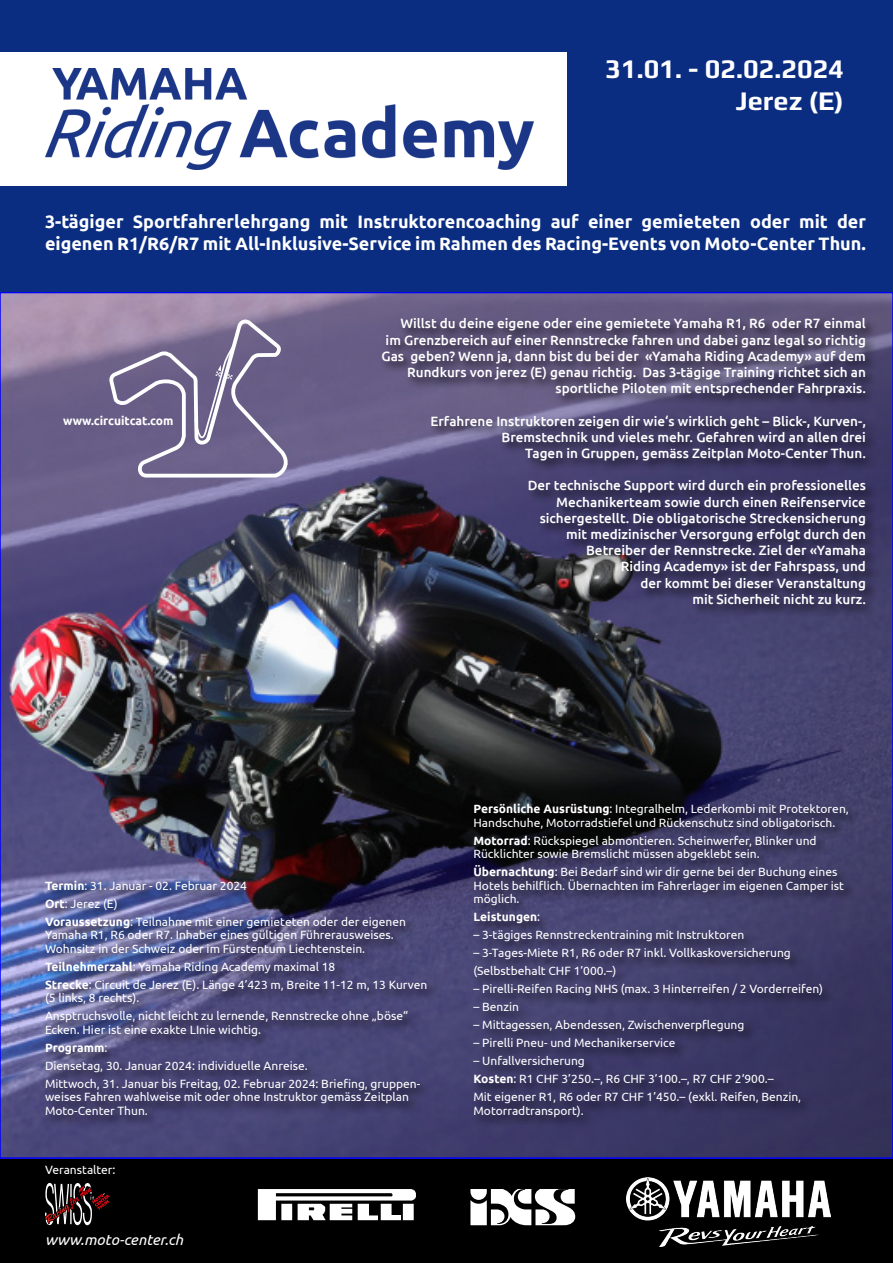
<style>
.page{position:relative;width:893px;height:1263px;background:#fff}
.page>*{position:absolute;margin:0;border:0;box-sizing:border-box;transform-origin:0 0}
.t1{font:700 27px/32.4px "Play";color:#fff;text-align:right}
.t2{font:700 18px/21.6px "Ubuntu";color:#fff}
.t3{font:italic 15px "Ubuntu";color:#fff}
.t4{font:500 13.5px/16.2px "Ubuntu";color:#fff;text-align:right}
.t5{font:12px/18px "Ubuntu";color:#fff}
.t6{font:700 12px "Ubuntu";color:#fff}
.s1{font-weight:700}
.s2{font-weight:400}
</style>
<div class="page">
<div style="left:0;top:0;width:893px;height:293px;background:#0a2d82"></div>
<div style="left:0;top:52px;width:567px;height:134px;background:#fff"></div>
<img style="left:45px;top:68px;width:489px;height:102px">
<div style="left:0;top:1158px;width:893px;height:105px;background:#000"></div>
<img style="left:627px;top:1177px;width:203px;height:70px">
<svg style="left:45px;top:1183px;width:65px;height:42px"></svg>
<img style="left:258px;top:1189px;width:158px;height:32px">
<svg style="left:470px;top:1189px;width:105px;height:36px"></svg>
<img style="left:3px;top:296px;width:887px;height:859px">
<svg style="left:108px;top:320px;width:181px;height:158px"></svg>
<div style="left:380px;top:316px;width:498px;height:301px;background:#000;opacity:.75"></div>
<div style="left:471px;top:802px;width:390px;height:327px;background:#000;opacity:.75"></div>
<div style="left:43px;top:878px;width:396px;height:250px;background:#000;opacity:.75"></div>
<h1 class="t1" style="left:605px;top:52px;width:240px">31.01. - 02.02.2024<br>Jerez (E)</h1>
<h2 class="t2" style="left:45px;top:211px;width:822px">3-tägiger Sportfahrerlehrgang mit Instruktorencoaching auf einer gemieteten oder mit der eigenen R1/R6/R7 mit All-Inklusive-Service im Rahmen des Racing-Events von Moto-Center Thun.</h2>
<p class="t6" style="left:63px;top:413px;width:112px">www.circuitcat.com</p>
<p class="t4" style="left:381px;top:315px;width:486px">Willst du deine eigene oder eine gemietete Yamaha R1, R6 oder R7 einmal<br>im Grenzbereich auf einer Rennstrecke fahren und dabei ganz legal so richtig Gas geben? Wenn ja, dann bist du bei der «Yamaha Riding Academy» auf dem Rundkurs von jerez (E) genau richtig. Das 3-tägige Training richtet sich an sportliche Piloten mit entsprechender Fahrpraxis.</p>
<p class="t4" style="left:431px;top:412px;width:437px">Erfahrene Instruktoren zeigen dir wie‘s wirklich geht – Blick-, Kurven-,<br>Bremstechnik und vieles mehr. Gefahren wird an allen drei<br>Tagen in Gruppen, gemäss Zeitplan Moto-Center Thun.</p>
<p class="t4" style="left:528px;top:477px;width:340px">Der technische Support wird durch ein professionelles Mechanikerteam sowie durch einen Reifenservice sichergestellt. Die obligatorische Streckensicherung mit medizinischer Versorgung erfolgt durch den Betreiber der Rennstrecke. Ziel der «Yamaha<br>Riding Academy» ist der Fahrspass, und<br>der kommt bei dieser Veranstaltung<br>mit Sicherheit nicht zu kurz.</p>
<p class="t5" style="left:45px;top:876px;width:363px"><span class="s1">Termin</span>: 31. Januar - 02. Februar 2024<br><span class="s1">Ort</span>: Jerez (E)<br><span class="s1">Voraussetzung</span>: Teilnahme mit einer gemieteten oder der eigenen</p>
<p class="t5" style="left:45px;top:928px;width:350px;line-height:13.5px">Yamaha R1, R6 oder R7. Inhaber eines gültigen Führerausweises.<br>Wohnsitz in der Schweiz oder im Fürstentum Liechtenstein.</p>
<p class="t5" style="left:45px;top:957px;width:384px"><span class="s1">Teilnehmerzahl</span>: Yamaha Riding Academy maximal 18<br><span class="s1">Strecke</span>: Circuit de Jerez (E). Länge 4’423 m, Breite 11-12 m, 13 Kurven</p>
<p class="t5" style="left:45px;top:989px;width:365px">(5 links, 8 rechts).<br>Ansptruchsvolle, nicht leicht zu lernende, Rennstrecke ohne „böse“</p>
<p class="t5" style="left:45px;top:1020px;width:377px">Ecken. Hier ist eine exakte LInie wichtig.<br><span class="s1">Programm</span>:<br>Diensetag, 30. Januar 2024: individuelle Anreise.<br>Mittwoch, 31. Januar bis Freitag, 02. Februar 2024: Briefing, gruppen-</p>
<p class="t5" style="left:45px;top:1090px;width:366px;line-height:13.5px">weises Fahren wahlweise mit oder ohne Instruktor gemäss Zeitplan<br>Moto-Center Thun.</p>
<p class="t5" style="left:45px;top:1160px;width:72px">Veranstalter:</p>
<p class="t3" style="left:45px;top:1230px;width:140px">www.moto-center.ch</p>
<p class="t5" style="left:473px;top:802px;width:377px;line-height:13.5px"><span class="s1">Persönliche Ausrüstung</span>: Integralhelm, Lederkombi mit Protektoren,<br>Handschuhe, Motorradstiefel und Rückenschutz sind obligatorisch.</p>
<p class="t5" style="left:473px;top:833px;width:345px;line-height:13.5px"><span class="s1">Motorrad</span>: Rückspiegel abmontieren. Scheinwerfer, Blinker und<br>Rücklichter sowie Bremslicht müssen abgeklebt sein.</p>
<p class="t5" style="left:473px;top:865px;width:372px;line-height:13.5px"><span class="s1">Übernachtung</span>: Bei Bedarf sind wir dir gerne bei der Buchung eines<br>Hotels behilflich. Übernachten im Fahrerlager im eigenen Camper ist möglich.</p>
<p class="t6" style="left:473px;top:910px;width:68px">Leistungen<span class="s2">:</span></p>
<p class="t5" style="left:473px;top:926px;width:272px">– 3-tägiges Rennstreckentraining mit Instruktoren</p>
<p class="t5" style="left:473px;top:944px;width:319px">– 3-Tages-Miete R1, R6 oder R7 inkl. Vollkaskoversicherung (Selbstbehalt CHF 1’000.–)</p>
<p class="t5" style="left:473px;top:980px;width:351px">– Pirelli-Reifen Racing NHS (max. 3 Hinterreifen / 2 Vorderreifen)</p>
<p class="t5" style="left:473px;top:998px;width:47px">– Benzin</p>
<p class="t5" style="left:473px;top:1016px;width:272px">– Mittagessen, Abendessen, Zwischenverpflegung</p>
<p class="t5" style="left:473px;top:1034px;width:203px">– Pirelli Pneu- und Mechanikerservice</p>
<p class="t5" style="left:473px;top:1052px;width:329px">– Unfallversicherung<br><span class="s1">Kosten</span>: R1 CHF 3’250.–, R6 CHF 3’100.–, R7 CHF 2‘900.–<br>Mit eigener R1, R6 oder R7 CHF 1’450.– (exkl. Reifen, Benzin,</p>
<p class="t5" style="left:473px;top:1101px;width:112px">Motorradtransport).</p>
</div>
